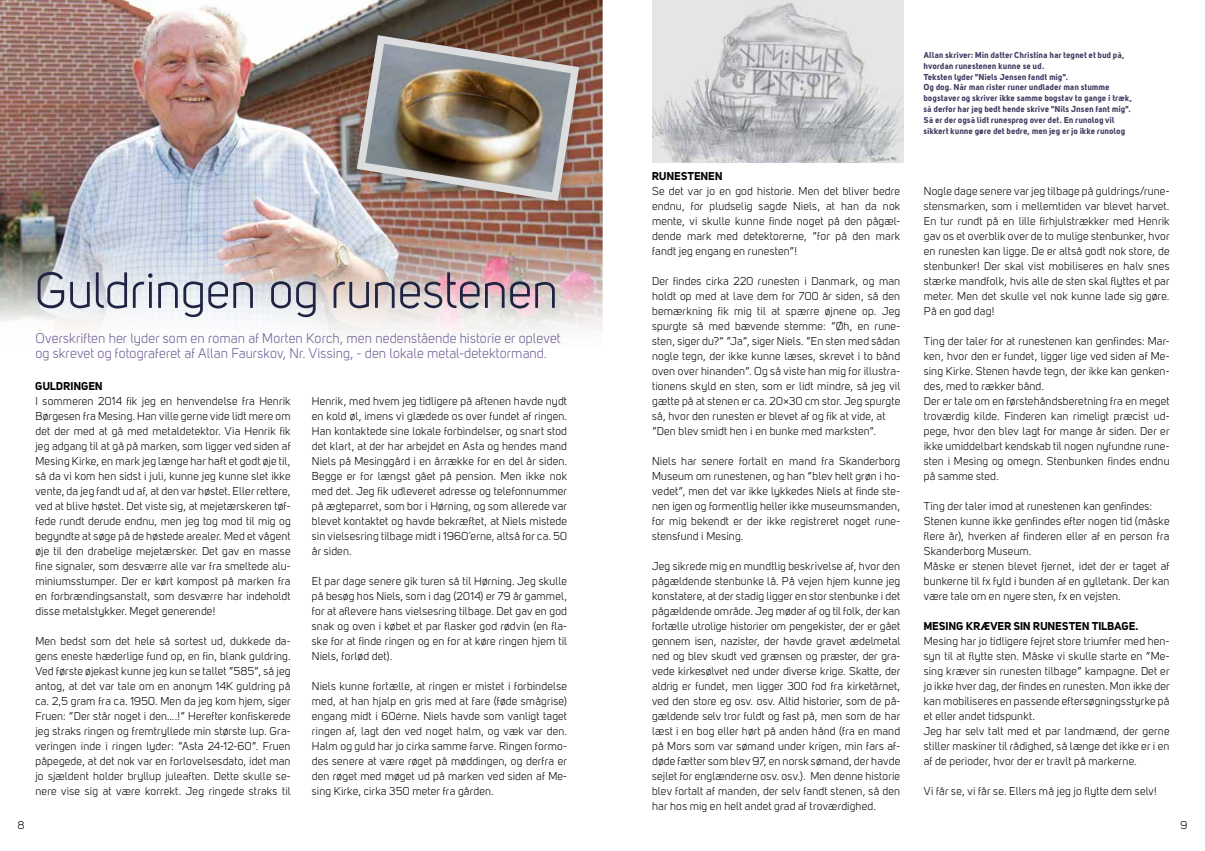
<style>
.page{position:relative;width:1205px;height:851px;background:#fff}
.page>*{position:absolute;margin:0;border:0;box-sizing:border-box;transform-origin:0 0}
.t1{font:50px "Uni Sans Book";letter-spacing:-.01em;color:#1f2443}
.t2{font:13.75px/15px "Uni Sans Book";letter-spacing:.01em;color:#6f5d94}
.t3{font:11.25px/15px "Uni Sans Book";letter-spacing:.02em;color:#000;text-align:justify}
.t4{font:11.25px "Uni Sans Bold";letter-spacing:.005em;color:#000}
.t5{font:8.5px/10.9px "Uni Sans Bold";letter-spacing:.025em;color:#43375f}
</style>
<div class="page">
<img style="left:0;top:0;width:602px;height:334px">
<img style="left:652px;top:0;width:252px;height:162px">
<div style="left:346px;top:24px;width:244px;height:188px;background:#000;opacity:.3"></div>
<img style="left:352px;top:31px;width:231px;height:174px">
<h1 class="t1" style="left:35px;top:262px;width:524px">Guldringen og runestenen</h1>
<p class="t2" style="left:35px;top:330px;width:527px">Overskriften her lyder som en roman af Morten Korch, men nedenstående historie er oplevet og skrevet og fotograferet af Allan Faurskov, Nr. Vissing, - den lokale metal-detektormand.</p>
<p class="t4" style="left:35px;top:379px;width:69px">GULDRINGEN</p>
<p class="t3" style="left:35px;top:394px;width:257px">I sommeren 2014 fik jeg en henvendelse fra Henrik Børgesen fra Mesing. Han ville gerne vide lidt mere om det der med at gå med metaldetektor. Via Henrik fik jeg adgang til at gå på marken, som ligger ved siden af Mesing Kirke, en mark jeg længe har haft et godt øje til, så da vi kom hen sidst i juli, kunne jeg kunne slet ikke vente, da jeg fandt ud af, at den var høstet. Eller rettere, ved at blive høstet. Det viste sig, at mejetærskeren tøf&shy;fede rundt derude endnu, men jeg tog mod til mig og begyndte at søge på de høstede arealer. Med et vågent øje til den drabelige mejetærsker. Det gav en masse fine signaler, som desværre alle var fra smeltede alu&shy;miniumsstumper. Der er kørt kompost på marken fra en forbrændingsanstalt, som desværre har indeholdt disse metalstykker. Meget generende!</p>
<p class="t3" style="left:35px;top:634px;width:257px">Men bedst som det hele så sortest ud, dukkede da&shy;gens eneste hæderlige fund op, en fin, blank guldring.<br>Ved første øjekast kunne jeg kun se tallet ”585”, så jeg antog, at det var tale om en anonym 14K guldring på ca. 2,5 gram fra ca. 1950. Men da jeg kom hjem, siger Fruen: ”Der står noget i den….!” Herefter konfiskerede jeg straks ringen og fremtryllede min største lup. Gra&shy;veringen inde i ringen lyder: ”Asta 24-12-60”. Fruen påpegede, at det nok var en forlovelsesdato, idet man jo sjældent holder bryllup juleaften. Dette skulle se&shy;nere vise sig at være korrekt. Jeg ringede straks til</p>
<p class="t3" style="left:312px;top:394px;width:257px">Henrik, med hvem jeg tidligere på aftenen havde nydt en kold øl, imens vi glædede os over fundet af ringen.<br>Han kontaktede sine lokale forbindelser, og snart stod det klart, at der har arbejdet en Asta og hendes mand Niels på Mesinggård i en årrække for en del år siden.<br>Begge er for længst gået på pension. Men ikke nok med det. Jeg fik udleveret adresse og telefonnummer på ægteparret, som bor i Hørning, og som allerede var blevet kontaktet og havde bekræftet, at Niels mistede sin vielsesring tilbage midt i 1960´erne, altså for ca. 50 år siden.</p>
<p class="t3" style="left:312px;top:573px;width:257px">Et par dage senere gik turen så til Hørning. Jeg skulle på besøg hos Niels, som i dag (2014) er 79 år gammel, for at aflevere hans vielsesring tilbage. Det gav en god snak og oven i købet et par flasker god rødvin (en fla&shy;ske for at finde ringen og en for at køre ringen hjem til Niels, forlød det).</p>
<p class="t3" style="left:312px;top:678px;width:257px">Niels kunne fortælle, at ringen er mistet i forbindelse med, at han hjalp en gris med at fare (føde smågrise) engang midt i 60érne. Niels havde som vanligt taget ringen af, lagt den ved noget halm, og væk var den.<br>Halm og guld har jo cirka samme farve. Ringen formo&shy;des senere at være røget på møddingen, og derfra er den røget med møget ud på marken ved siden af Me&shy;sing Kirke, cirka 350 meter fra gården.</p>
<p class="t4" style="left:652px;top:169px;width:72px">RUNESTENEN</p>
<p class="t3" style="left:652px;top:184px;width:250px">Se det var jo en god historie. Men det bliver bedre endnu, for pludselig sagde Niels, at han da nok mente, vi skulle kunne finde noget på den pågæl&shy;dende mark med detektorerne, ”for på den mark fandt jeg engang en runesten”!</p>
<p class="t3" style="left:652px;top:274px;width:250px;text-align:left">Der findes cirka 220 runesten i Danmark, og man holdt op med at lave dem for 700 år siden, så den bemærkning fik mig til at spærre øjnene op. Jeg spurgte så med bævende stemme: ”Øh, en rune&shy;sten, siger du?” ”Ja”, siger Niels. ”En sten med sådan nogle tegn, der ikke kunne læses, skrevet i to bånd oven over hinanden”. Og så viste han mig for illustra&shy;tionens skyld en sten, som er lidt mindre, så jeg vil gætte på at stenen er ca. 20×30 cm stor. Jeg spurgte så, hvor den runesten er blevet af og fik at vide, at ”Den blev smidt hen i en bunke med marksten”.</p>
<p class="t3" style="left:652px;top:454px;width:250px">Niels har senere fortalt en mand fra Skanderborg Museum om runestenen, og han ”blev helt grøn i ho&shy;vedet”, men det var ikke lykkedes Niels at finde ste&shy;nen igen og formentlig heller ikke museumsmanden, for mig bekendt er der ikke registreret noget rune&shy;stensfund i Mesing.</p>
<p class="t3" style="left:652px;top:559px;width:250px">Jeg sikrede mig en mundtlig beskrivelse af, hvor den pågældende stenbunke lå. På vejen hjem kunne jeg konstatere, at der stadig ligger en stor stenbunke i det pågældende område. Jeg møder af og til folk, der kan fortælle utrolige historier om pengekister, der er gået gennem isen, nazister, der havde gravet ædelmetal ned og blev skudt ved grænsen og præster, der gra&shy;vede kirkesølvet ned under diverse krige. Skatte, der aldrig er fundet, men ligger 300 fod fra kirketårnet, ved den store eg osv. osv. Altid historier, som de på&shy;gældende selv tror fuldt og fast på, men som de har læst i en bog eller hørt på anden hånd (fra en mand på Mors som var sømand under krigen, min fars af&shy;døde fætter som blev 97, en norsk sømand, der havde sejlet for englænderne osv. osv.). Men denne historie blev fortalt af manden, der selv fandt stenen, så den har hos mig en helt andet grad af troværdighed.</p>
<p class="t5" style="left:924px;top:49px;width:210px">Allan skriver: Min datter Christina har tegnet et bud på, hvordan runestenen kunne se ud.<br>Teksten lyder "Niels Jensen fandt mig".<br>Og dog. Når man rister runer undlader man stumme bogstaver og skriver ikke samme bogstav to gange i træk, så derfor har jeg bedt hende skrive "Nils Jnsen fant mig".<br>Så er der også lidt runesprog over det. En runolog vil sikkert kunne gøre det bedre, men jeg er jo ikke runolog</p>
<p class="t3" style="left:924px;top:184px;width:247px">Nogle dage senere var jeg tilbage på guldrings/rune&shy;stensmarken, som i mellemtiden var blevet harvet.<br>En tur rundt på en lille firhjulstrækker med Henrik gav os et overblik over de to mulige stenbunker, hvor en runesten kan ligge. De er altså godt nok store, de stenbunker! Der skal vist mobiliseres en halv snes stærke mandfolk, hvis alle de sten skal flyttes et par meter. Men det skulle vel nok kunne lade sig gøre.<br>På en god dag!</p>
<p class="t3" style="left:924px;top:334px;width:247px;text-align:left">Ting der taler for at runestenen kan genfindes: Mar&shy;ken, hvor den er fundet, ligger lige ved siden af Me&shy;sing Kirke. Stenen havde tegn, der ikke kan genken&shy;des, med to rækker bånd.<br>Der er tale om en førstehåndsberetning fra en meget troværdig kilde. Finderen kan rimeligt præcist ud&shy;pege, hvor den blev lagt for mange år siden. Der er ikke umiddelbart kendskab til nogen nyfundne rune&shy;sten i Mesing og omegn. Stenbunken findes endnu på samme sted.</p>
<p class="t3" style="left:924px;top:499px;width:247px;text-align:left">Ting der taler imod at runestenen kan genfindes:<br>Stenen kunne ikke genfindes efter nogen tid (måske flere år), hverken af finderen eller af en person fra Skanderborg Museum.<br>Måske er stenen blevet fjernet, idet der er taget af bunkerne til fx fyld i bunden af en gylletank. Der kan være tale om en nyere sten, fx en vejsten.</p>
<p class="t4" style="left:924px;top:619px;width:216px">MESING KRÆVER SIN RUNESTEN TILBAGE.</p>
<p class="t3" style="left:924px;top:634px;width:247px;text-align:left">Mesing har jo tidligere fejret store triumfer med hen&shy;syn til at flytte sten. Måske vi skulle starte en ”Me&shy;sing kræver sin runesten tilbage” kampagne. Det er jo ikke hver dag, der findes en runesten. Mon ikke der kan mobiliseres en passende eftersøgningsstyrke på et eller andet tidspunkt.<br>Jeg har selv talt med et par landmænd, der gerne stiller maskiner til rådighed, så længe det ikke er i en af de perioder, hvor der er travlt på markerne.</p>
<p class="t3" style="left:924px;top:783px;width:235px">Vi får se, vi får se. Ellers må jeg jo flytte dem selv!</p>
<p class="t3" style="left:18px;top:817px;width:8px">8</p>
<p class="t3" style="left:1180px;top:817px;width:8px">9</p>
</div>
